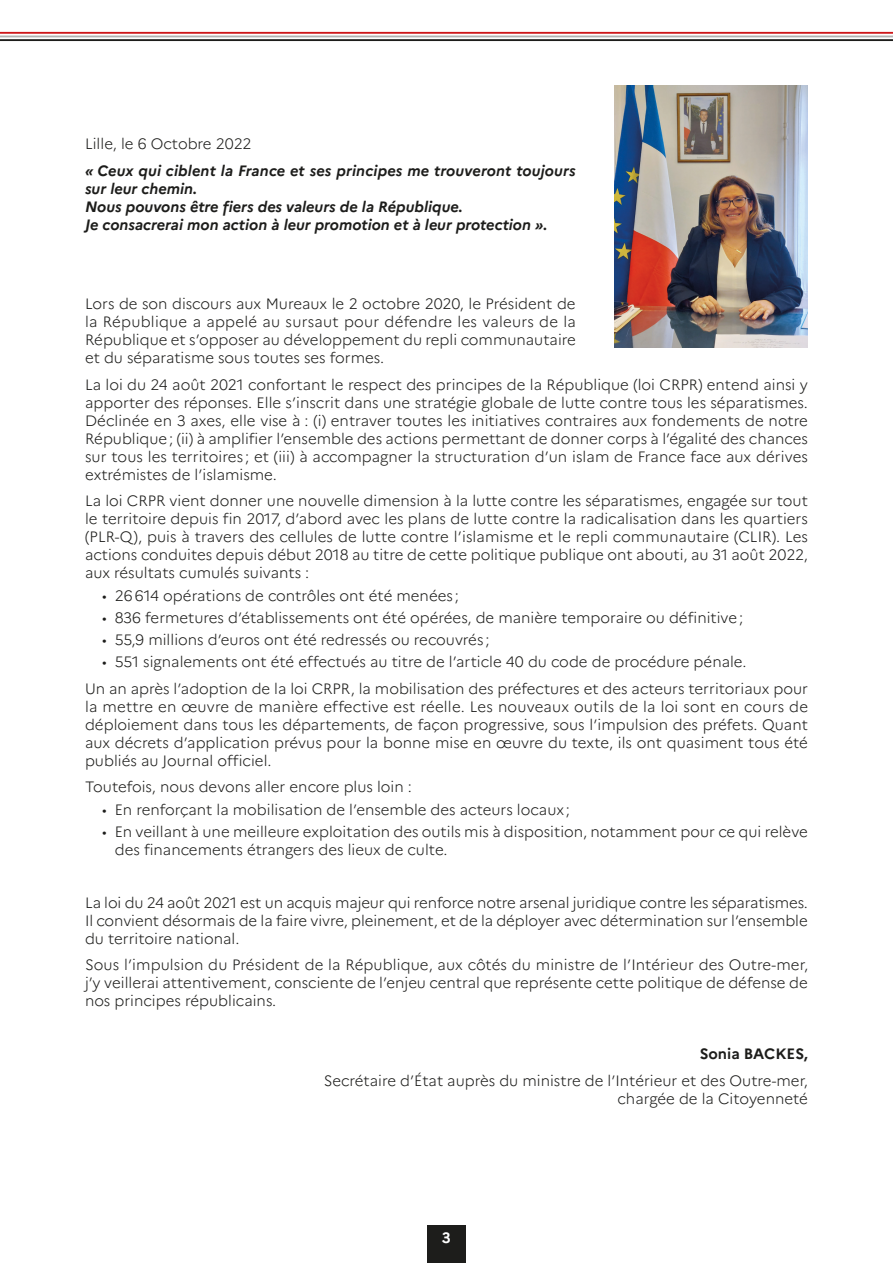
<style>
.page{position:relative;width:893px;height:1263px;background:#fff}
.page>*{position:absolute;margin:0;border:0;box-sizing:border-box;transform-origin:0 0}
.t1{font:300 15px/18px "Marianne";color:#1d1d1b;text-align:justify}
.t2{font:italic 700 15px/18px "Marianne";color:#1d1d1b}
.t3{font:700 15px "Marianne";color:#fff}
.s1{font-weight:700}
</style>
<div class="page">
<hr style="left:0;top:39px;width:893px;height:2px;background:#1d1d1b">
<hr style="left:0;top:36px;width:893px;height:1px;background:#b2b2b2">
<hr style="left:0;top:32px;width:893px;height:2px;background:#cd171a">
<div style="left:427px;top:1225px;width:39px;height:38px;background:#1d1d1b"></div>
<img style="left:614px;top:85px;width:194px;height:263px">
<p class="t1" style="left:85px;top:135px;width:168px">Lille, le 6 Octobre 2022</p>
<p class="t2" style="left:85px;top:161px;width:492px">« Ceux qui ciblent la France et ses principes me trouveront toujours sur leur chemin.</p>
<p class="t2" style="left:85px;top:197px;width:464px">Nous pouvons être fiers des valeurs de la République.<br>Je consacrerai mon action à leur promotion et à leur protection ».</p>
<p class="t1" style="left:85px;top:295px;width:492px">Lors de son discours aux Mureaux le 2 octobre 2020, le Président de la République a appelé au sursaut pour défendre les valeurs de la République et s’opposer au développement du repli communautaire et du séparatisme sous toutes ses formes.</p>
<p class="t1" style="left:85px;top:375px;width:724px">La loi du 24 août 2021 confortant le respect des principes de la République (loi CRPR) entend ainsi y apporter des réponses. Elle s’inscrit dans une stratégie globale de lutte contre tous les séparatismes.<br>Déclinée en 3 axes, elle vise à : (i) entraver toutes les initiatives contraires aux fondements de notre République ; (ii) à amplifier l’ensemble des actions permettant de donner corps à l’égalité des chances sur tous les territoires ; et (iii) à accompagner la structuration d’un islam de France face aux dérives extrémistes de l’islamisme.</p>
<p class="t1" style="left:85px;top:492px;width:724px">La loi CRPR vient donner une nouvelle dimension à la lutte contre les séparatismes, engagée sur tout le territoire depuis fin 2017, d’abord avec les plans de lutte contre la radicalisation dans les quartiers (PLR-Q), puis à travers des cellules de lutte contre l’islamisme et le repli communautaire (CLIR). Les actions conduites depuis début 2018 au titre de cette politique publique ont abouti, au 31 août 2022, aux résultats cumulés suivants :</p>
<p class="t1" style="left:102px;top:586px;width:358px">• 26 614 opérations de contrôles ont été menées ;</p>
<p class="t1" style="left:102px;top:608px;width:642px">• 836 fermetures d’établissements ont été opérées, de manière temporaire ou définitive ;</p>
<p class="t1" style="left:102px;top:631px;width:389px">• 55,9 millions d’euros ont été redressés ou recouvrés ;</p>
<p class="t1" style="left:102px;top:653px;width:646px">• 551 signalements ont été effectués au titre de l’article 40 du code de procédure pénale.</p>
<p class="t1" style="left:85px;top:679px;width:725px">Un an après l’adoption de la loi CRPR, la mobilisation des préfectures et des acteurs territoriaux pour la mettre en œuvre de manière effective est réelle. Les nouveaux outils de la loi sont en cours de déploiement dans tous les départements, de façon progressive, sous l’impulsion des préfets. Quant aux décrets d’application prévus pour la bonne mise en œuvre du texte, ils ont quasiment tous été publiés au Journal officiel.</p>
<p class="t1" style="left:85px;top:778px;width:328px">Toutefois, nous devons aller encore plus loin :</p>
<p class="t1" style="left:102px;top:800px;width:469px">• En renforçant la mobilisation de l’ensemble des acteurs locaux ;</p>
<p class="t1" style="left:115px;top:822px;width:695px;text-indent:-13px">• En veillant à une meilleure exploitation des outils mis à disposition, notamment pour ce qui relève des financements étrangers des lieux de culte.</p>
<p class="t1" style="left:85px;top:893px;width:724px">La loi du 24 août 2021 est un acquis majeur qui renforce notre arsenal juridique contre les séparatismes.<br>Il convient désormais de la faire vivre, pleinement, et de la déployer avec détermination sur l’ensemble du territoire national.</p>
<p class="t1" style="left:85px;top:956px;width:724px">Sous l’impulsion du Président de la République, aux côtés du ministre de l’Intérieur des Outre-mer, j’y veillerai attentivement, consciente de l’enjeu central que représente cette politique de défense de nos principes républicains.</p>
<p class="t1" style="left:324px;top:1041px;width:486px;line-height:26.5px;text-align:right"><span class="s1">Sonia BACKES,<br></span>Secrétaire d’État auprès du ministre de l’Intérieur et des Outre-mer,</p>
<p class="t1" style="left:617px;top:1089px;width:192px">chargée de la Citoyenneté</p>
<p class="t3" style="left:442px;top:1228px;width:10px">3</p>
</div>
